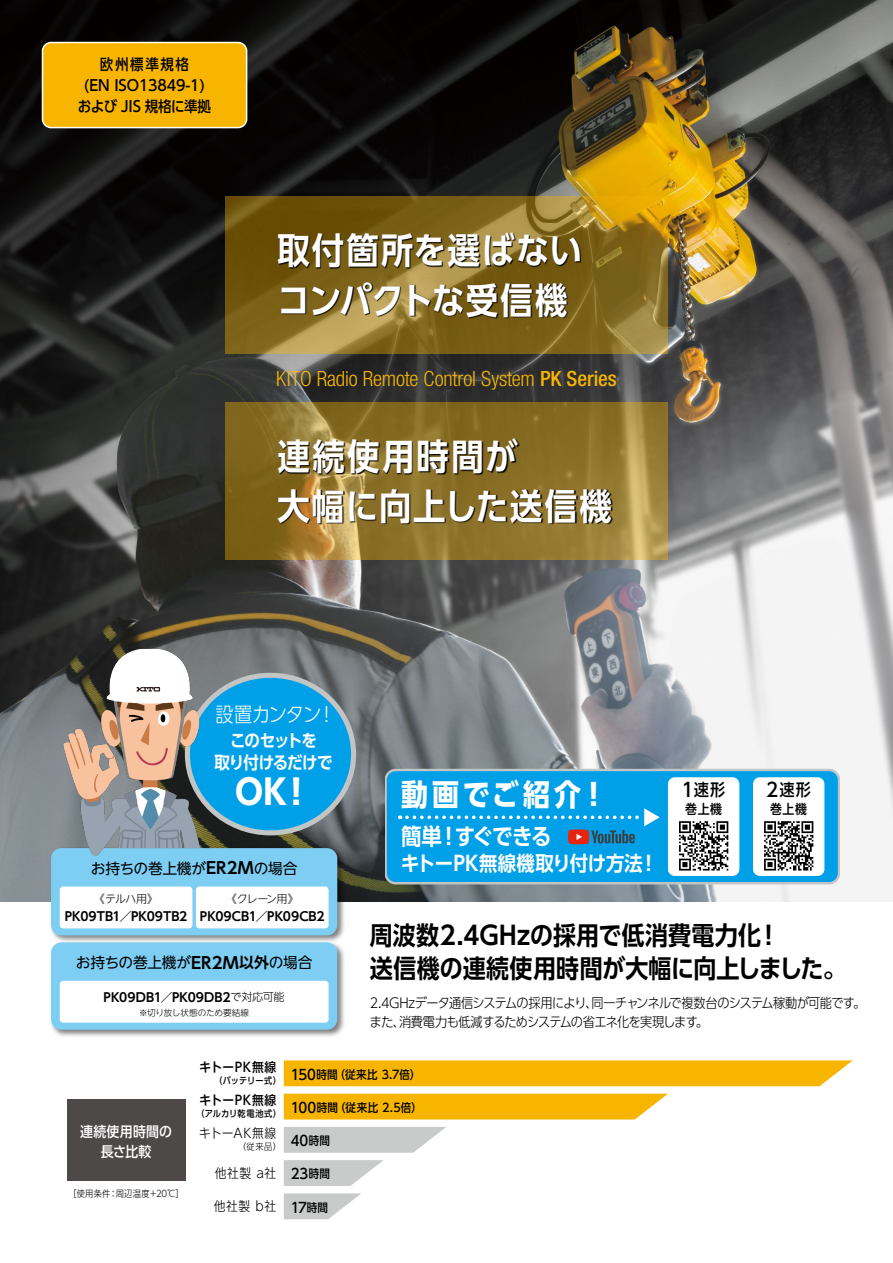
<style>
.page{position:relative;width:893px;height:1263px;background:#fff}
.page>*{position:absolute;margin:0;border:0;box-sizing:border-box;transform-origin:0 0}
.t1{font:36px/49.5px "UD Shin Go C Oniz Pr 6 N De B";letter-spacing:.045em;color:#fff}
.t2{font:700 34.35px "UD Shin Go C Oniz Pr 6";color:#fff}
.t3{font:700 30px "UD Shin Go C Oniz Pr 6";color:#fff}
.t4{font:25.5px/33px "UD Shin Go C Oniz Pr 6 N De B";letter-spacing:.005em;color:#000}
.t5{font:22.8px "UD Shin Go C Oniz Pr 6 De B";color:#fff}
.t6{font:300 condensed 21px "Helvetica Neue LT Com";letter-spacing:-.005em;color:#f8b500}
.t7{font:20.4px "UD Shin Go C Oniz Pr 6 De B";letter-spacing:-.015em;color:#fff}
.t8{font:300 20.25px "UD Shin Go C Oniz Pr 6";letter-spacing:-.03em;color:#fff}
.t9{font:17.25px/22.4px "UD Shin Go C Oniz Pr 6 De B";letter-spacing:-.06em;color:#fff;text-align:center}
.t10{font:500 16.8px "UD Shin Go C Oniz Pr 6";color:#000}
.t11{font:500 15px/21px "UD Shin Go C Oniz Pr 6 N";letter-spacing:-.01em;color:#000;text-align:center}
.t12{font:14.85px "UD Shin Go NT Pr 6 N";letter-spacing:-.025em;color:#000}
.t13{font:500 14.4px/20.7px "UD Shin Go C Oniz Pr 6 N";letter-spacing:.015em;color:#fff;text-align:center}
.t14{font:500 14.1px "UD Shin Go C Oniz Pr 6 N";color:#000}
.t15{font:300 13.5px/18.9px "UD Shin Go C Oniz Pr 6 N";letter-spacing:-.045em;color:#000}
.t16{font:500 13.2px "UD Shin Go C Oniz Pr 6";letter-spacing:.045em;color:#000}
.t17{font:500 13.05px "UD Shin Go C Oniz Pr 6 N";letter-spacing:.045em;color:#000}
.t18{font:300 13.05px "UD Shin Go C Oniz Pr 6 N";letter-spacing:.045em;color:#000}
.t19{font:300 13.05px "UD Shin Go C Oniz Pr 6 N";letter-spacing:.025em;color:#000}
.t20{font:700 12.3px "UD Shin Go NT Pr 6 N De";color:#000}
.t21{font:500 11.7px "UD Shin Go C Oniz Pr 6 N";letter-spacing:.03em;color:#000}
.t22{font:300 11.1px "UD Shin Go NT Pr 6 N";letter-spacing:-.065em;color:#000}
.t23{font:300 9.15px "UD Shin Go C Oniz Pr 6 N";letter-spacing:.035em;color:#000}
.t24{font:500 9.15px "UD Shin Go C Oniz Pr 6 N";letter-spacing:.04em;color:#000}
.t25{font:500 9.15px "UD Shin Go C Oniz Pr 6 N";letter-spacing:.015em;color:#000}
.t26{font:300 8.55px "UD Shin Go NT Pr 6 N";letter-spacing:-.01em;color:#000}
.s1{font-weight:500}
.s2{font-size:19.2px}
.s3{font-family:"UD Shin Go NT Pr 6 N De";font-weight:700;font-size:16.2px}
.s4{font-family:"UD Shin Go NT Pr 6 N";font-weight:500}
.s5{font-family:"UD Shin Go NT Pr 6 N De";font-weight:700}
.s6{font-family:"UD Shin Go NT Pr 6 N";font-weight:300;font-size:11.1px}
.s7{font-size:14.1px}
.s8{font-size:11.7px}
</style>
<div class="page">
<img style="left:0;top:0;width:893px;height:901px">
<div style="left:43px;top:43px;width:204px;height:85px;background:#f8b500;border-radius:9px"></div>
<div style="left:42px;top:42px;width:205px;height:86px;border:2px solid #fff;border-radius:9px"></div>
<div style="left:284px;top:1060px;width:569px;height:26px;background:#f8b500"></div>
<div style="left:284px;top:1094px;width:384px;height:25px;background:#f8b500"></div>
<svg style="left:284px;top:1127px;width:162px;height:26px;background:#cecfcf"></svg>
<svg style="left:284px;top:1160px;width:99px;height:26px"></svg>
<svg style="left:284px;top:1193px;width:77px;height:26px"></svg>
<div style="left:67px;top:1099px;width:118px;height:81px;background:#4c4948"></div>
<svg style="left:225px;top:402px;width:443px;height:158px;background:#92772f"></svg>
<svg style="left:278px;top:439px;width:335px;height:86px;background:#63501f"></svg>
<svg style="left:225px;top:196px;width:443px;height:158px;background:#876b1e"></svg>
<svg style="left:278px;top:233px;width:303px;height:86px;background:#5a4818"></svg>
<div style="left:187px;top:675px;width:167px;height:158px;background:#00a0e9;border-radius:50%"></div>
<div style="left:185px;top:673px;width:171px;height:162px;border:5px solid #c3c4c4;border-radius:50%"></div>
<div style="left:50px;top:846px;width:296px;height:192px;background:#000;opacity:.5"></div>
<div style="left:51px;top:848px;width:286px;height:87px;background:#7ecef4;border-radius:10px"></div>
<div style="left:51px;top:942px;width:286px;height:88px;background:#7ecef4;border-radius:10px"></div>
<div style="left:60px;top:886px;width:132px;height:42px;background:#fff;border-radius:3px"></div>
<div style="left:196px;top:886px;width:133px;height:42px;background:#fff;border-radius:3px"></div>
<div style="left:60px;top:981px;width:269px;height:42px;background:#fff;border-radius:3px"></div>
<img style="left:64px;top:649px;width:140px;height:207px">
<div style="left:386px;top:770px;width:453px;height:113px;background:#00a0e9;border-radius:10px"></div>
<div style="left:385px;top:769px;width:454px;height:115px;border:2px solid #c3c4c4;border-radius:10px"></div>
<div style="left:668px;top:777px;width:71px;height:99px;background:#fff;border-radius:7px"></div>
<div style="left:753px;top:777px;width:71px;height:99px;background:#fff;border-radius:7px"></div>
<svg style="left:679px;top:821px;width:49px;height:49px"></svg>
<svg style="left:764px;top:821px;width:49px;height:49px"></svg>
<svg style="left:407px;top:808px;width:253px;height:36px"></svg>
<p class="t11" style="left:78px;top:53px;width:135px">欧州標準規格<br>(EN ISO13849-1)および JIS 規格に準拠</p>
<h1 class="t1" style="left:278px;top:225px;width:306px">取付箇所を選ばないコンパクトな受信機</h1>
<h3 class="t6" style="left:276px;top:367px;width:342px">KITO Radio Remote Control System <span class="s1">PK Series</span></h3>
<h1 class="t1" style="left:278px;top:431px;width:336px">連続使用時間が<br>大幅に向上した送信機</h1>
<h3 class="t8" style="left:216px;top:698px;width:122px">設置カンタン！</h3>
<p class="t9" style="left:214px;top:728px;width:120px">このセットを<br>取り付けるだけで</p>
<h2 class="t2" style="left:235px;top:764px;width:78px">OK！</h2>
<h3 class="t3" style="left:401px;top:770px;width:208px">動画でご紹介！</h3>
<p class="t10" style="left:682px;top:777px;width:45px"><span class="s2">1</span>速形</p>
<p class="t16" style="left:685px;top:798px;width:38px">巻上機</p>
<p class="t10" style="left:766px;top:777px;width:47px"><span class="s2">2</span>速形</p>
<p class="t16" style="left:770px;top:798px;width:38px">巻上機</p>
<p class="t12" style="left:91px;top:856px;width:208px">お持ちの巻上機が<span class="s3">ER2M</span>の場合</p>
<p class="t22" style="left:94px;top:890px;width:66px">《テルハ用》</p>
<p class="t20" style="left:65px;top:906px;width:124px">PK09TB1<span class="s4">／</span>PK09TB2</p>
<p class="t22" style="left:226px;top:890px;width:75px">《クレーン用》</p>
<p class="t20" style="left:200px;top:906px;width:126px">PK09CB1<span class="s4">／</span>PK09CB2</p>
<p class="t12" style="left:76px;top:950px;width:238px">お持ちの巻上機が<span class="s3">ER2M</span><span class="s5">以外</span>の場合</p>
<p class="t20" style="left:104px;top:987px;width:183px">PK09DB1<span class="s4">／</span>PK09DB2<span class="s6">で対応可能</span></p>
<p class="t26" style="left:139px;top:1005px;width:112px">※切り放し状態のため要結線</p>
<h3 class="t5" style="left:401px;top:818px;width:152px">簡単！すぐできる</h3>
<h3 class="t7" style="left:401px;top:847px;width:258px">キトーPK無線機取り付け方法！</h3>
<h3 class="t4" style="left:370px;top:918px;width:477px">周波数2.4GHzの採用で低消費電力化！<br>送信機の連続使用時間が大幅に向上しました。</h3>
<p class="t15" style="left:370px;top:993px;width:497px">2.4GHzデータ通信システムの採用により、同一チャンネルで複数台のシステム稼動が可能です。また、消費電力も低減するためシステムの省エネ化を実現します。</p>
<p class="t13" style="left:80px;top:1120px;width:93px">連続使用時間の長さ比較</p>
<p class="t23" style="left:69px;top:1186px;width:117px">［使用条件：周辺温度＋20℃］</p>
<p class="t17" style="left:199px;top:1056px;width:78px">キトーPK無線</p>
<p class="t25" style="left:214px;top:1073px;width:68px">（バッテリー式）</p>
<p class="t17" style="left:199px;top:1089px;width:78px">キトーPK無線</p>
<p class="t24" style="left:196px;top:1106px;width:86px">（アルカリ乾電池式）</p>
<p class="t19" style="left:199px;top:1123px;width:79px">キトーAK無線</p>
<p class="t23" style="left:238px;top:1139px;width:45px">（従来品）</p>
<p class="t18" style="left:215px;top:1162px;width:63px">他社製 a社</p>
<p class="t18" style="left:214px;top:1196px;width:64px">他社製 b社</p>
<p class="t21" style="left:291px;top:1065px;width:131px"><span class="s7">150</span>時間（従来比 3.7倍）</p>
<p class="t21" style="left:291px;top:1098px;width:133px"><span class="s7">100</span>時間（従来比 2.5倍）</p>
<p class="t14" style="left:291px;top:1129px;width:41px">40<span class="s8">時間</span></p>
<p class="t14" style="left:291px;top:1162px;width:41px">23<span class="s8">時間</span></p>
<p class="t14" style="left:291px;top:1196px;width:39px">17<span class="s8">時間</span></p>
</div>
